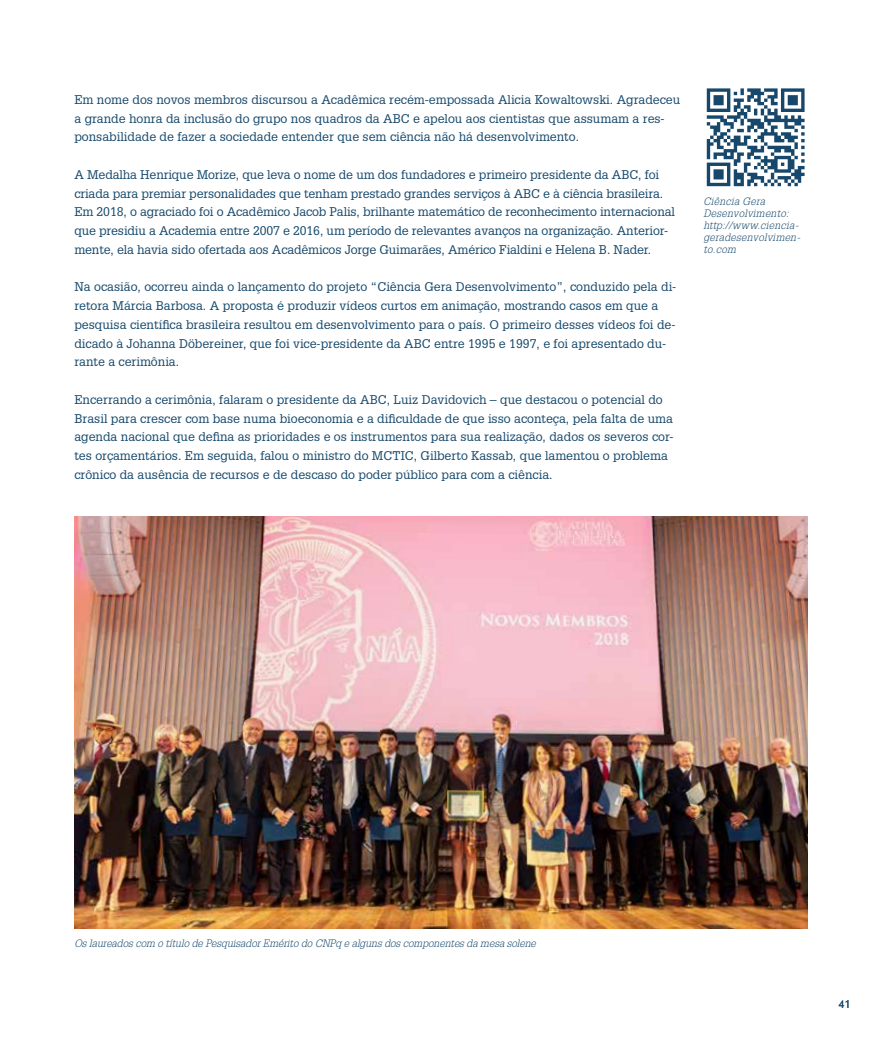
<style>
.page{position:relative;width:893px;height:1063px;background:#fff}
.page>*{position:absolute;margin:0;border:0;box-sizing:border-box;transform-origin:0 0}
.t1{font:12.3px/18.8px "Glypha LT Std";color:#16486b}
.t2{font:12px "Neuzeit Gro";color:#16486b}
.t3{font:italic 300 10.5px "Glypha LT Std";color:#16486b}
.t4{font:italic 300 10.5px/12px "Glypha LT Std";letter-spacing:.03em;color:#16486b}
</style>
<div class="page">
<img style="left:74px;top:516px;width:734px;height:413px">
<svg style="left:707px;top:88px;width:98px;height:98px"></svg>
<p class="t1" style="left:74px;top:90px;width:607px">Em nome dos novos membros discursou a Acadêmica recém-empossada Alicia Kowaltowski. Agradeceu a grande honra da inclusão do grupo nos quadros da ABC e apelou aos cientistas que assumam a res&shy;ponsabilidade de fazer a sociedade entender que sem ciência não há desenvolvimento.</p>
<p class="t1" style="left:74px;top:165px;width:602px">A Medalha Henrique Morize, que leva o nome de um dos fundadores e primeiro presidente da ABC, foi criada para premiar personalidades que tenham prestado grandes serviços à ABC e à ciência brasileira.<br>Em 2018, o agraciado foi o Acadêmico Jacob Palis, brilhante matemático de reconhecimento internacional que presidiu a Academia entre 2007 e 2016, um período de relevantes avanços na organização. Anterior&shy;mente, ela havia sido ofertada aos Acadêmicos Jorge Guimarães, Américo Fialdini e Helena B. Nader.</p>
<p class="t1" style="left:74px;top:277px;width:603px">Na ocasião, ocorreu ainda o lançamento do projeto “Ciência Gera Desenvolvimento”, conduzido pela di&shy;retora Márcia Barbosa. A proposta é produzir vídeos curtos em animação, mostrando casos em que a pesquisa científica brasileira resultou em desenvolvimento para o país. O primeiro desses vídeos foi de&shy;dicado à Johanna Döbereiner, que foi vice-presidente da ABC entre 1995 e 1997, e foi apresentado du&shy;rante a cerimônia.</p>
<p class="t1" style="left:74px;top:390px;width:601px">Encerrando a cerimônia, falaram o presidente da ABC, Luiz Davidovich – que destacou o potencial do Brasil para crescer com base numa bioeconomia e a dificuldade de que isso aconteça, pela falta de uma agenda nacional que defina as prioridades e os instrumentos para sua realização, dados os severos cor&shy;tes orçamentários. Em seguida, falou o ministro do MCTIC, Gilberto Kassab, que lamentou o problema crônico da ausência de recursos e de descaso do poder público para com a ciência.</p>
<p class="t4" style="left:703px;top:196px;width:98px">Ciência Gera<br>Desenvolvimento: http://www.ciencia&shy;geradesenvolvimen&shy;to.com</p>
<p class="t3" style="left:74px;top:937px;width:463px">Os laureados com o título de Pesquisador Emérito do CNPq e alguns dos componentes da mesa solene</p>
<p class="t2" style="left:838px;top:997px;width:13px">41</p>
</div>
